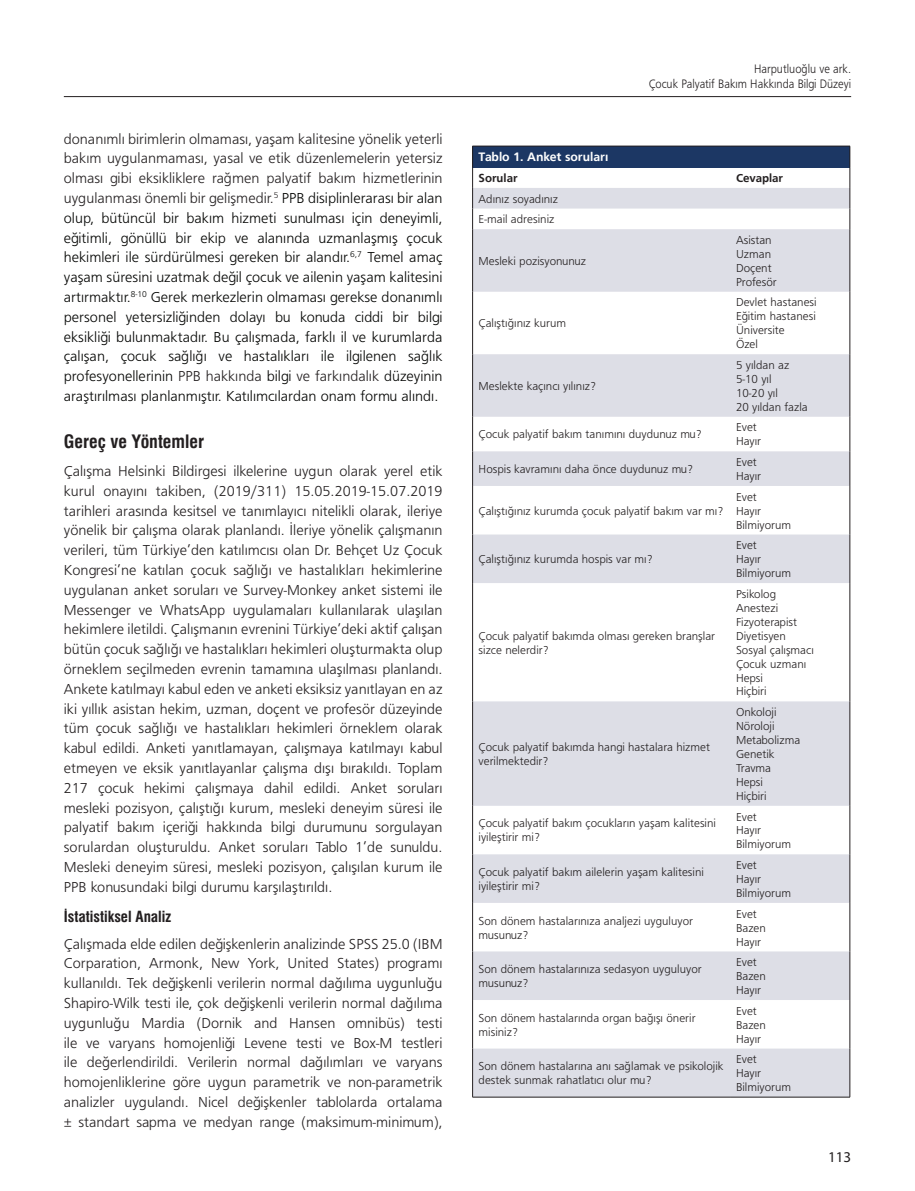
<style>
.page{position:relative;width:915px;height:1191px;background:#fff}
.page>*{position:absolute;margin:0;border:0;box-sizing:border-box;transform-origin:0 0}
.t1{font:18px "Swiss Condensed Bold Tr";color:#231f20}
.t2{font:15px/19.8px "Frugal Normal Tr";color:#231f20;text-align:justify}
.t3{font:15px/19.8px "Frugal Normal Tr";color:#040503;text-align:justify}
.t4{font:15px "Swiss Condensed Bold Tr";color:#231f20}
.t5{font:15px "Myriad Pro";color:#231f20}
.t6{font:12.75px/15px "Frugal Normal Tr";color:#231f20;text-align:right;scale:.9 1}
.t7{font:12.75px "Frugal Bold Tr";color:#fff}
.t8{font:12px/14px "Frugal Normal Tr";color:#231f20}
.t9{font:12px "Frugal Bold Tr";color:#231f20}
.s1{color:#231f20}
</style>
<div class="page">
<hr style="left:64px;top:96px;width:786px;height:1px;background:#231f20">
<div style="left:472px;top:146px;width:377px;height:21px;background:#1c3764"></div>
<svg style="left:473px;top:188px;width:376px;height:908px;fill:#dddee6"></svg>
<hr style="left:472px;top:146px;width:257px;height:1px;background:#231f20">
<hr style="left:729px;top:146px;width:120px;height:1px;background:#231f20">
<svg style="left:472px;top:146px;width:1px;height:83px"></svg>
<svg style="left:849px;top:146px;width:1px;height:83px"></svg>
<hr style="left:472px;top:229px;width:1px;height:63px;background:#231f20">
<hr style="left:849px;top:229px;width:1px;height:63px;background:#231f20">
<hr style="left:472px;top:292px;width:1px;height:62px;background:#231f20">
<hr style="left:849px;top:292px;width:1px;height:62px;background:#231f20">
<hr style="left:472px;top:354px;width:1px;height:63px;background:#231f20">
<hr style="left:849px;top:354px;width:1px;height:63px;background:#231f20">
<hr style="left:472px;top:417px;width:1px;height:34px;background:#231f20">
<hr style="left:849px;top:417px;width:1px;height:34px;background:#231f20">
<hr style="left:472px;top:451px;width:1px;height:35px;background:#231f20">
<hr style="left:849px;top:451px;width:1px;height:35px;background:#231f20">
<hr style="left:472px;top:486px;width:1px;height:48px;background:#231f20">
<hr style="left:849px;top:486px;width:1px;height:48px;background:#231f20">
<hr style="left:472px;top:534px;width:1px;height:49px;background:#231f20">
<hr style="left:849px;top:534px;width:1px;height:49px;background:#231f20">
<hr style="left:472px;top:583px;width:1px;height:118px;background:#231f20">
<hr style="left:849px;top:583px;width:1px;height:118px;background:#231f20">
<hr style="left:472px;top:701px;width:1px;height:104px;background:#231f20">
<hr style="left:849px;top:701px;width:1px;height:104px;background:#231f20">
<hr style="left:472px;top:805px;width:1px;height:49px;background:#231f20">
<hr style="left:849px;top:805px;width:1px;height:49px;background:#231f20">
<hr style="left:472px;top:854px;width:1px;height:49px;background:#231f20">
<hr style="left:849px;top:854px;width:1px;height:49px;background:#231f20">
<hr style="left:472px;top:903px;width:1px;height:48px;background:#231f20">
<hr style="left:849px;top:903px;width:1px;height:48px;background:#231f20">
<hr style="left:472px;top:951px;width:1px;height:49px;background:#231f20">
<hr style="left:849px;top:951px;width:1px;height:49px;background:#231f20">
<hr style="left:472px;top:1000px;width:1px;height:48px;background:#231f20">
<hr style="left:849px;top:1000px;width:1px;height:48px;background:#231f20">
<hr style="left:472px;top:1048px;width:1px;height:49px;background:#231f20">
<hr style="left:849px;top:1048px;width:1px;height:49px;background:#231f20">
<hr style="left:472px;top:1096px;width:257px;height:1px;background:#231f20">
<hr style="left:729px;top:1096px;width:120px;height:1px;background:#231f20">
<p class="t3" style="left:64px;top:129px;width:380px"><span class="s1">donanımlı birimlerin olmaması, yaşam kalitesine yönelik yeterli bakım uygulanmaması, yasal ve etik düzenlemelerin yetersiz olması gibi eksikliklere rağmen palyatif bakım hizmetlerinin uygulanması önemli bir gelişmedir.</span><sup>5</sup> PPB disiplinlerarası bir alan olup, bütüncül bir bakım hizmeti sunulması için deneyimli, eğitimli, gönüllü bir ekip ve alanında uzmanlaşmış çocuk hekimleri ile sürdürülmesi gereken bir alandır.<sup>6,7</sup> Temel amaç yaşam süresini uzatmak değil çocuk ve ailenin yaşam kalitesini artırmaktır.<sup>8-10</sup> Gerek merkezlerin olmaması gerekse donanımlı personel yetersizliğinden dolayı bu konuda ciddi bir bilgi eksikliği bulunmaktadır. Bu çalışmada, farklı il ve kurumlarda çalışan, çocuk sağlığı ve hastalıkları ile ilgilenen sağlık profesyonellerinin <span class="s1">PPB hakkında</span> bilgi <span class="s1">ve farkındalık</span> düzeyinin araştırılması planlanmıştır. Katılımcılardan onam formu alındı.</p>
<p class="t1" style="left:64px;top:430px;width:142px">Gereç ve Yöntemler</p>
<p class="t2" style="left:64px;top:461px;width:380px">Çalışma Helsinki Bildirgesi ilkelerine uygun olarak yerel etik kurul onayını takiben, (2019/311) 15.05.2019-15.07.2019 tarihleri arasında kesitsel ve tanımlayıcı nitelikli olarak, ileriye yönelik bir çalışma olarak planlandı. İleriye yönelik çalışmanın verileri, tüm Türkiye’den katılımcısı olan Dr. Behçet Uz Çocuk Kongresi’ne katılan çocuk sağlığı ve hastalıkları hekimlerine uygulanan anket soruları ve Survey-Monkey anket sistemi ile Messenger ve WhatsApp uygulamaları kullanılarak ulaşılan hekimlere iletildi. Çalışmanın evrenini Türkiye’deki aktif çalışan bütün çocuk sağlığı ve hastalıkları hekimleri oluşturmakta olup örneklem seçilmeden evrenin tamamına ulaşılması planlandı.<br>Ankete katılmayı kabul eden ve anketi eksiksiz yanıtlayan en az iki yıllık asistan hekim, uzman, doçent ve profesör düzeyinde tüm çocuk sağlığı ve hastalıkları hekimleri örneklem olarak kabul edildi. Anketi yanıtlamayan, çalışmaya katılmayı kabul etmeyen ve eksik yanıtlayanlar çalışma dışı bırakıldı. Toplam 217 çocuk hekimi çalışmaya dahil edildi. Anket soruları mesleki pozisyon, çalıştığı kurum, mesleki deneyim süresi ile palyatif bakım içeriği hakkında bilgi durumunu sorgulayan sorulardan oluşturuldu. Anket soruları Tablo 1’de sunuldu.<br>Mesleki deneyim süresi, mesleki pozisyon, çalışılan kurum ile PPB konusundaki bilgi durumu karşılaştırıldı.</p>
<p class="t4" style="left:64px;top:908px;width:109px">İstatistiksel Analiz</p>
<p class="t2" style="left:64px;top:933px;width:380px">Çalışmada elde edilen değişkenlerin analizinde SPSS 25.0 (IBM Corparation, Armonk, New York, United States) programı kullanıldı. Tek değişkenli verilerin normal dağılıma uygunluğu Shapiro-Wilk testi ile, çok değişkenli verilerin normal dağılıma uygunluğu Mardia (Dornik and Hansen omnibüs) testi ile ve varyans homojenliği Levene testi ve Box-M testleri ile değerlendirildi. Verilerin normal dağılımları ve varyans homojenliklerine göre uygun parametrik ve non-parametrik analizler uygulandı. Nicel değişkenler tablolarda ortalama ± standart sapma ve medyan range (maksimum-minimum),</p>
<p class="t6" style="left:648px;top:61px;width:226px">Harputluoğlu ve ark.<br>Çocuk Palyatif Bakım Hakkında Bilgi Düzeyi</p>
<p class="t7" style="left:478px;top:150px;width:131px">Tablo 1. Anket soruları</p>
<p class="t9" style="left:478px;top:171px;width:41px">Sorular</p>
<p class="t9" style="left:735px;top:171px;width:49px">Cevaplar</p>
<p class="t8" style="left:478px;top:188px;width:81px;line-height:20.7px">Adınız soyadınız<br>E-mail adresiniz</p>
<p class="t8" style="left:478px;top:254px;width:109px">Mesleki pozisyonunuz</p>
<p class="t8" style="left:735px;top:233px;width:42px">Asistan<br>Uzman<br>Doçent<br>Profesör</p>
<p class="t8" style="left:478px;top:316px;width:89px">Çalıştığınız kurum</p>
<p class="t8" style="left:478px;top:379px;width:119px">Meslekte kaçıncı yılınız?</p>
<p class="t8" style="left:735px;top:295px;width:82px">Devlet hastanesi<br>Eğitim hastanesi<br>Üniversite<br>Özel</p>
<p class="t8" style="left:735px;top:358px;width:73px">5 yıldan az<br>5-10 yıl<br>10-20 yıl<br>20 yıldan fazla</p>
<p class="t8" style="left:478px;top:427px;width:225px">Çocuk palyatif bakım tanımını duydunuz mu?</p>
<p class="t8" style="left:735px;top:420px;width:27px">Evet<br>Hayır</p>
<p class="t8" style="left:478px;top:462px;width:216px">Hospis kavramını daha önce duydunuz mu?</p>
<p class="t8" style="left:735px;top:455px;width:27px">Evet<br>Hayır</p>
<p class="t8" style="left:478px;top:503px;width:246px">Çalıştığınız kurumda çocuk palyatif bakım var mı?</p>
<p class="t8" style="left:735px;top:489px;width:57px">Evet<br>Hayır<br>Bilmiyorum</p>
<p class="t8" style="left:478px;top:552px;width:175px">Çalıştığınız kurumda hospis var mı?</p>
<p class="t8" style="left:478px;top:628px;width:238px">Çocuk palyatif bakımda olması gereken branşlar sizce nelerdir?</p>
<p class="t8" style="left:478px;top:740px;width:233px">Çocuk palyatif bakımda hangi hastalara hizmet verilmektedir?</p>
<p class="t8" style="left:735px;top:538px;width:57px">Evet<br>Hayır<br>Bilmiyorum</p>
<p class="t8" style="left:735px;top:586px;width:79px">Psikolog<br>Anestezi<br>Fizyoterapist<br>Diyetisyen<br>Sosyal çalışmacı<br>Çocuk uzmanı<br>Hepsi<br>Hiçbiri</p>
<p class="t8" style="left:735px;top:705px;width:66px">Onkoloji<br>Nöroloji<br>Metabolizma<br>Genetik<br>Travma<br>Hepsi<br>Hiçbiri</p>
<p class="t8" style="left:478px;top:816px;width:239px">Çocuk palyatif bakım çocukların yaşam kalitesini iyileştirir mi?</p>
<p class="t8" style="left:735px;top:809px;width:57px">Evet<br>Hayır<br>Bilmiyorum</p>
<p class="t8" style="left:478px;top:865px;width:227px">Çocuk palyatif bakım ailelerin yaşam kalitesini iyileştirir mi?</p>
<p class="t8" style="left:735px;top:858px;width:57px">Evet<br>Hayır<br>Bilmiyorum</p>
<p class="t8" style="left:478px;top:913px;width:216px">Son dönem hastalarınıza analjezi uyguluyor musunuz?</p>
<p class="t8" style="left:735px;top:906px;width:31px">Evet<br>Bazen<br>Hayır</p>
<p class="t8" style="left:478px;top:962px;width:224px">Son dönem hastalarınıza sedasyon uyguluyor musunuz?</p>
<p class="t8" style="left:735px;top:955px;width:31px">Evet<br>Bazen<br>Hayır</p>
<p class="t8" style="left:478px;top:1010px;width:218px">Son dönem hastalarında organ bağışı önerir misiniz?</p>
<p class="t8" style="left:735px;top:1003px;width:31px">Evet<br>Bazen<br>Hayır</p>
<p class="t8" style="left:478px;top:1059px;width:246px">Son dönem hastalarına anı sağlamak ve psikolojik destek sunmak rahatlatıcı olur mu?</p>
<p class="t8" style="left:735px;top:1052px;width:57px">Evet<br>Hayır<br>Bilmiyorum</p>
<p class="t5" style="left:827px;top:1147px;width:25px">113</p>
</div>
